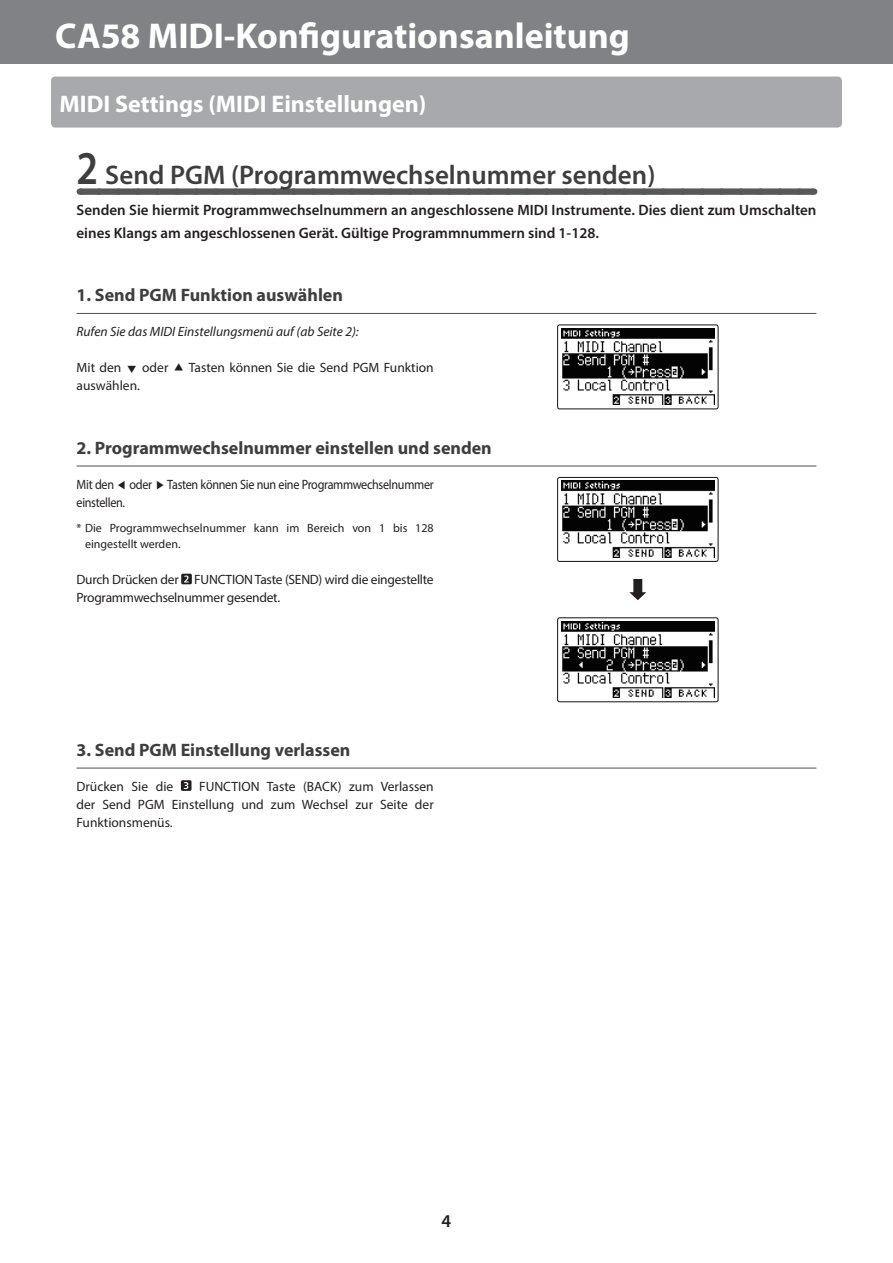
<style>
.page{position:relative;width:893px;height:1263px;background:#fff}
.page>*{position:absolute;margin:0;border:0;box-sizing:border-box;transform-origin:0 0}
.t1{font:700 36px "Myriad Pro";color:#fff}
.t2{font:600 27px "Myriad Pro";color:#3e3e3f}
.t3{font:700 24px "Myriad Pro";color:#fff}
.t4{font:700 18px "Myriad Pro";color:#3e3e3f}
.t5{font:600 18px "Myriad Pro";color:#231f20}
.t6{font:600 15px/22.5px "Myriad Pro";color:#231f20}
.t7{font:13.5px/18px "Myriad Pro";letter-spacing:-.02em;color:#231f20}
.t8{font:13.5px/18px "Myriad Pro";letter-spacing:-.02em;color:#231f20;scale:.9 1}
.t9{font:13.5px "Myriad Pro";color:#231f20}
.t10{font:italic 13.5px "Myriad Pro";color:#231f20}
.t11{font:12px/16.5px "Myriad Pro";color:#231f20}
.s1{font-size:47.25px}
</style>
<div class="page">
<div style="left:0;top:0;width:893px;height:64px;background:#808285"></div>
<div style="left:51px;top:77px;width:791px;height:51px;background:#a8a9ad;border-radius:4px"></div>
<div style="left:80px;top:188px;width:733px;height:7px;background:#57585a"></div>
<hr style="left:77px;top:313px;width:739px;height:1px;background:#57585a">
<hr style="left:77px;top:465px;width:739px;height:1px;background:#57585a">
<hr style="left:77px;top:767px;width:739px;height:2px;background:#57585a">
<svg style="left:181px;top:574px;width:11px;height:10px"></svg>
<svg style="left:181px;top:780px;width:11px;height:11px"></svg>
<img style="left:561px;top:328px;width:153px;height:77px">
<div style="left:557px;top:324px;width:162px;height:85px;border:1px solid #231f20;border-radius:2px"></div>
<img style="left:561px;top:481px;width:153px;height:76px">
<div style="left:557px;top:477px;width:162px;height:85px;border:1px solid #231f20;border-radius:2px"></div>
<svg style="left:629px;top:579px;width:17px;height:21px"></svg>
<img style="left:561px;top:621px;width:153px;height:77px">
<div style="left:557px;top:617px;width:162px;height:85px;border:1px solid #231f20;border-radius:2px"></div>
<h1 class="t1" style="left:55px;top:12px;width:576px">CA58 MIDI-Konfigurationsanleitung</h1>
<h3 class="t3" style="left:60px;top:88px;width:368px">MIDI Settings (MIDI Einstellungen)</h3>
<h2 class="t2" style="left:77px;top:158px;width:580px"><span class="s1">2</span> Send PGM (Programmwechselnummer senden)</h2>
<p class="t6" style="left:77px;top:199px;width:741px">Senden Sie hiermit Programmwechselnummern an angeschlossene MIDI Instrumente. Dies dient zum Umschalten eines Klangs am angeschlossenen Gerät. Gültige Programmnummern sind 1-128.</p>
<h3 class="t4" style="left:77px;top:283px;width:268px">1. Send PGM Funktion auswählen</h3>
<p class="t10" style="left:77px;top:323px;width:284px">Rufen Sie das MIDI Einstellungsmenü auf (ab Seite 2):</p>
<p class="t7" style="left:77px;top:358px;width:46px">Mit den</p>
<p class="t7" style="left:142px;top:358px;width:28px">oder</p>
<p class="t9" style="left:189px;top:359px;width:247px">Tasten können Sie die Send PGM Funktion</p>
<p class="t9" style="left:77px;top:377px;width:65px">auswählen.</p>
<h3 class="t4" style="left:77px;top:436px;width:417px">2. Programmwechselnummer einstellen und senden</h3>
<p class="t8" style="left:77px;top:475px;width:398px">Mit den oder Tasten können Sie nun eine Programmwechselnummer einstellen.</p>
<p class="t11" style="left:85px;top:519px;width:350px;text-indent:-9px">* Die Programmwechselnummer kann im Bereich von 1 bis 128 eingestellt werden.</p>
<p class="t7" style="left:77px;top:570px;width:359px">Durch Drücken der FUNCTION Taste (SEND) wird die eingestellte<br>Programmwechselnummer gesendet.</p>
<h3 class="t4" style="left:77px;top:738px;width:275px">3. Send PGM Einstellung verlassen</h3>
<p class="t9" style="left:77px;top:778px;width:98px">Drücken Sie die</p>
<p class="t7" style="left:77px;top:777px;width:359px;text-align:justify;text-indent:123px">FUNCTION Taste (BACK) zum Verlassen der Send PGM Einstellung und zum Wechsel zur Seite der Funktionsmenüs.</p>
<h3 class="t5" style="left:442px;top:1209px;width:11px">4</h3>
</div>
